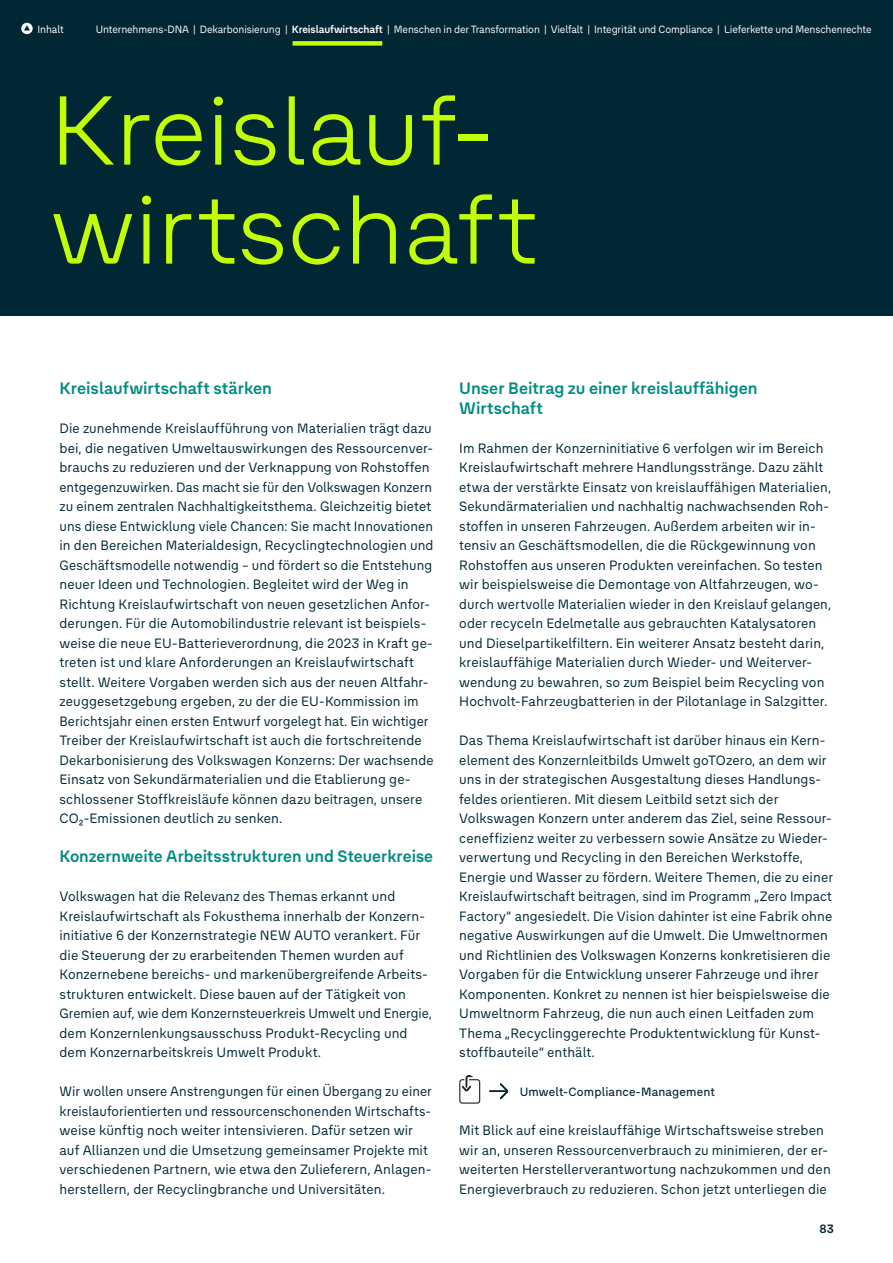
<style>
.page{position:relative;width:893px;height:1263px;background:#fff}
.page>*{position:absolute;margin:0;border:0;box-sizing:border-box;transform-origin:0 0}
.t1{font:300 97.5px/99px "The Group HEAD Pro";letter-spacing:.01em;color:#c2fe06}
.t2{font:700 16.5px/19.5px "The Group TEXT Pro";color:#008c82}
.t3{font:13.5px/19.5px "The Group TEXT Pro";letter-spacing:.01em;color:#002733}
.t4{font:500 12px "The Group TEXT Pro";letter-spacing:.015em;color:#002733}
.t5{font:700 12px "The Group TEXT Pro";color:#002733}
.t6{font:10.5px "The Group TEXT Pro";letter-spacing:-.01em;color:#fff}
.s1{font-weight:700}
</style>
<div class="page">
<svg style="left:489px;top:1083px;width:19px;height:16px"></svg>
<svg style="left:462px;top:1075px;width:11px;height:16px"></svg>
<div style="left:471px;top:1077px;width:6px;height:8px;background:#fff"></div>
<div style="left:459px;top:1079px;width:21px;height:25px;border:1px solid #231f20;border-radius:2px"></div>
<div style="left:0;top:0;width:893px;height:316px;background:#002733"></div>
<svg style="left:21px;top:23px;width:12px;height:11px"></svg>
<svg style="left:24px;top:25px;width:6px;height:6px"></svg>
<div style="left:293px;top:41px;width:89px;height:5px;background:#c2fe06"></div>
<p class="t6" style="left:38px;top:21px;width:28px">Inhalt</p>
<p class="t6" style="left:96px;top:21px;width:777px">Unternehmens-DNA | Dekarbonisierung | <span class="s1">Kreislaufwirtschaft</span> | Menschen in der Transformation | Vielfalt | Integrität und Compliance | Lieferkette und Menschenrechte</p>
<h1 class="t1" style="left:51px;top:75px;width:488px">Kreislauf&shy;wirtschaft</h1>
<p class="t2" style="left:60px;top:377px;width:214px">Kreislaufwirtschaft stärken</p>
<p class="t3" style="left:60px;top:418px;width:376px">Die zunehmende Kreislaufführung von Materialien trägt dazu bei, die negativen Umweltauswirkungen des Ressourcenver&shy;brauchs zu reduzieren und der Verknappung von Rohstoffen entgegenzuwirken. Das macht sie für den Volkswagen Konzern zu einem zentralen Nachhaltigkeitsthema. Gleichzeitig bietet uns diese Entwicklung viele Chancen: Sie macht Innovationen in den Bereichen Materialdesign, Recyclingtechnologien und Geschäftsmodelle notwendig – und fördert so die Entstehung neuer Ideen und Technologien. Begleitet wird der Weg in Richtung Kreislaufwirtschaft von neuen gesetzlichen Anfor&shy;derungen. Für die Automobilindustrie relevant ist beispiels&shy;weise die neue EU-Batterieverordnung, die 2023 in Kraft ge&shy;treten ist und klare Anforderungen an Kreislaufwirtschaft stellt. Weitere Vorgaben werden sich aus der neuen Altfahr&shy;zeuggesetzgebung ergeben, zu der die EU-Kommission im Berichtsjahr einen ersten Entwurf vorgelegt hat. Ein wichtiger Treiber der Kreislaufwirtschaft ist auch die fortschreitende Dekarbonisierung des Volkswagen Konzerns: Der wachsende Einsatz von Sekundärmaterialien und die Etablierung ge&shy;schlossener Stoffkreisläufe können dazu beitragen, unsere CO2-Emissionen deutlich zu senken.</p>
<p class="t2" style="left:60px;top:845px;width:375px">Konzernweite Arbeitsstrukturen und Steuerkreise</p>
<p class="t3" style="left:60px;top:886px;width:374px">Volkswagen hat die Relevanz des Themas erkannt und Kreislaufwirtschaft als Fokusthema innerhalb der Konzern&shy;initiative 6 der Konzernstrategie NEW AUTO verankert. Für die Steuerung der zu erarbeitenden Themen wurden auf Konzernebene bereichs- und markenübergreifende Arbeits&shy;strukturen entwickelt. Diese bauen auf der Tätigkeit von Gremien auf, wie dem Konzernsteuerkreis Umwelt und Energie, dem Konzernlenkungsausschuss Produkt-Recycling und dem Konzernarbeitskreis Umwelt Produkt.</p>
<p class="t3" style="left:60px;top:1081px;width:374px">Wir wollen unsere Anstrengungen für einen Übergang zu einer kreislauforientierten und ressourcenschonenden Wirtschafts&shy;weise künftig noch weiter intensivieren. Dafür setzen wir auf Allianzen und die Umsetzung gemeinsamer Projekte mit verschiedenen Partnern, wie etwa den Zulieferern, Anlagen&shy;herstellern, der Recyclingbranche und Universitäten.</p>
<p class="t2" style="left:459px;top:377px;width:300px">Unser Beitrag zu einer kreislauffähigen<br>Wirtschaft</p>
<p class="t3" style="left:459px;top:437px;width:374px">Im Rahmen der Konzerninitiative 6 verfolgen wir im Bereich Kreislaufwirtschaft mehrere Handlungsstränge. Dazu zählt etwa der verstärkte Einsatz von kreislauffähigen Materialien, Sekundärmaterialien und nachhaltig nachwachsenden Roh&shy;stoffen in unseren Fahrzeugen. Außerdem arbeiten wir in&shy;tensiv an Geschäftsmodellen, die die Rückgewinnung von Rohstoffen aus unseren Produkten vereinfachen. So testen wir beispielsweise die Demontage von Altfahrzeugen, wo&shy;durch wertvolle Materialien wieder in den Kreislauf gelangen, oder recyceln Edelmetalle aus gebrauchten Katalysatoren und Dieselpartikelfiltern. Ein weiterer Ansatz besteht darin, kreislauffähige Materialien durch Wieder- und Weiterver&shy;wendung zu bewahren, so zum Beispiel beim Recycling von Hochvolt-Fahrzeugbatterien in der Pilotanlage in Salzgitter.</p>
<p class="t3" style="left:459px;top:730px;width:375px">Das Thema Kreislaufwirtschaft ist darüber hinaus ein Kern&shy;element des Konzernleitbilds Umwelt goTOzero, an dem wir uns in der strategischen Ausgestaltung dieses Handlungs&shy;feldes orientieren. Mit diesem Leitbild setzt sich der Volkswagen Konzern unter anderem das Ziel, seine Ressour&shy;ceneffizienz weiter zu verbessern sowie Ansätze zu Wieder&shy;verwertung und Recycling in den Bereichen Werkstoffe, Energie und Wasser zu fördern. Weitere Themen, die zu einer Kreislaufwirtschaft beitragen, sind im Programm „Zero Impact Factory“ angesiedelt. Die Vision dahinter ist eine Fabrik ohne negative Auswirkungen auf die Umwelt. Die Umweltnormen und Richtlinien des Volkswagen Konzerns konkretisieren die Vorgaben für die Entwicklung unserer Fahrzeuge und ihrer Komponenten. Konkret zu nennen ist hier beispielsweise die Umweltnorm Fahrzeug, die nun auch einen Leitfaden zum Thema „Recyclinggerechte Produktentwicklung für Kunst&shy;stoffbauteile“ enthält.</p>
<p class="t4" style="left:520px;top:1083px;width:197px">Umwelt-Compliance-Management</p>
<p class="t3" style="left:459px;top:1120px;width:373px">Mit Blick auf eine kreislauffähige Wirtschaftsweise streben wir an, unseren Ressourcenverbrauch zu minimieren, der er&shy;weiterten Herstellerverantwortung nachzukommen und den Energieverbrauch zu reduzieren. Schon jetzt unterliegen die</p>
<p class="t5" style="left:819px;top:1219px;width:16px">83</p>
</div>
